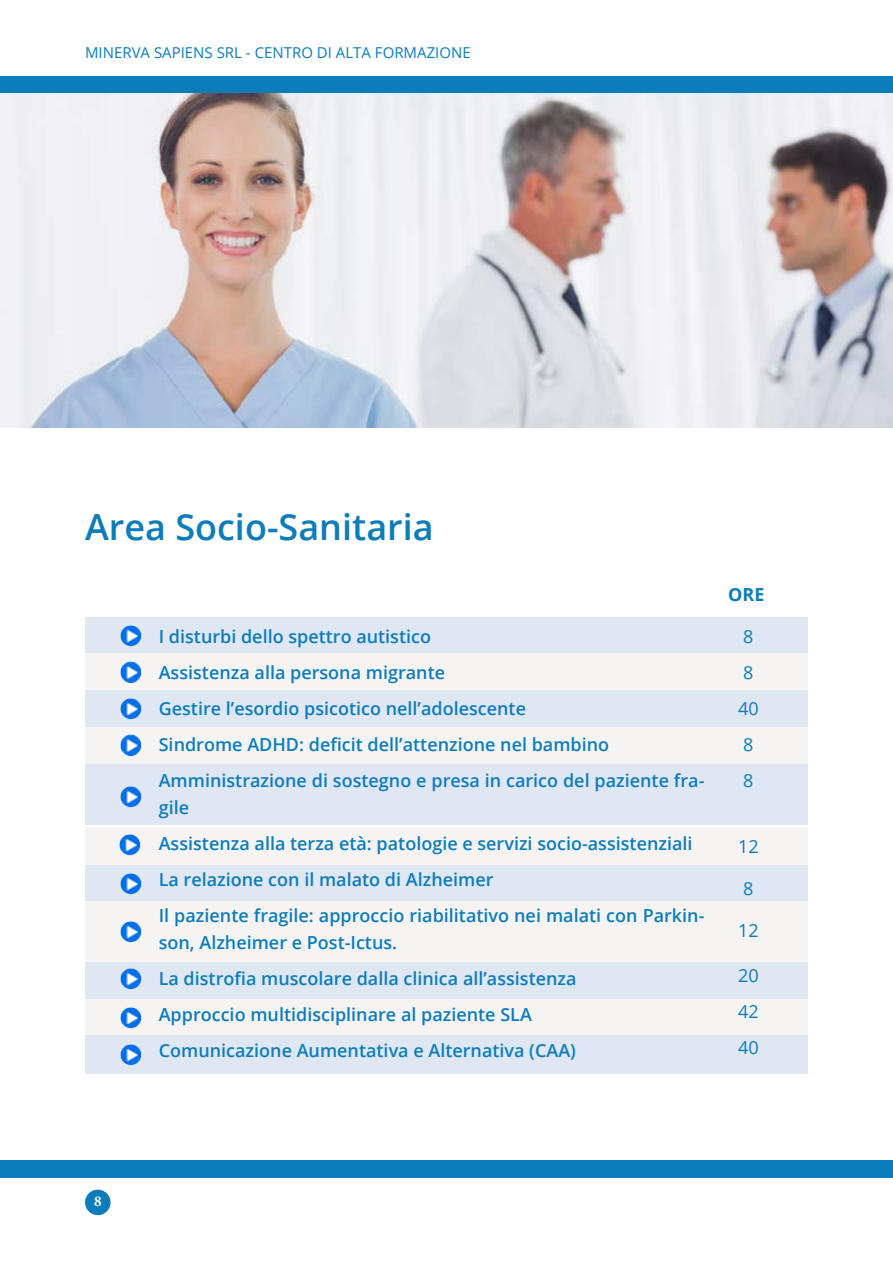
<style>
.page{position:relative;width:893px;height:1263px;background:#fff}
.page>*{position:absolute;margin:0;border:0;box-sizing:border-box;transform-origin:0 0}
.t1{font:600 36px "Open Sans";color:#0d7cba}
.t2{font:600 18px/36px "Open Sans";color:#0d7cba}
.t3{font:18px/36px "Open Sans";color:#0d7cba}
.t4{font:700 18px "Open Sans";color:#0d7cba}
.t5{font:15px "Open Sans";color:#0d7cba}
.t6{font:700 15px "Minion Pro";color:#fff}
</style>
<div class="page">
<div style="left:0;top:77px;width:893px;height:17px;background:#0d7cba"></div>
<div style="left:0;top:1161px;width:893px;height:17px;background:#0d7cba"></div>
<div style="left:85px;top:1189px;width:26px;height:26px;background:#0d7cba;border-radius:50%"></div>
<div style="left:85px;top:998px;width:723px;height:37px;background:#f5f4f3"></div>
<div style="left:85px;top:1035px;width:723px;height:38px;background:#dfe7f2"></div>
<div style="left:85px;top:617px;width:723px;height:36px;background:#dfe7f2"></div>
<div style="left:85px;top:653px;width:723px;height:37px;background:#f5f4f3"></div>
<div style="left:85px;top:690px;width:723px;height:36px;background:#dfe7f2"></div>
<div style="left:85px;top:727px;width:723px;height:37px;background:#f5f4f3"></div>
<div style="left:85px;top:764px;width:723px;height:61px;background:#dfe7f2"></div>
<div style="left:85px;top:827px;width:723px;height:38px;background:#f5f4f3"></div>
<div style="left:85px;top:865px;width:723px;height:37px;background:#dfe7f2"></div>
<div style="left:85px;top:901px;width:723px;height:61px;background:#f5f4f3"></div>
<div style="left:85px;top:962px;width:723px;height:37px;background:#dfe7f2"></div>
<img style="left:120px;top:625px;width:22px;height:22px">
<img style="left:120px;top:661px;width:22px;height:22px">
<img style="left:120px;top:698px;width:22px;height:22px">
<img style="left:120px;top:734px;width:22px;height:22px">
<img style="left:120px;top:786px;width:22px;height:22px">
<img style="left:119px;top:834px;width:22px;height:22px">
<img style="left:120px;top:873px;width:22px;height:22px">
<img style="left:120px;top:921px;width:22px;height:22px">
<img style="left:120px;top:968px;width:22px;height:22px">
<img style="left:120px;top:1007px;width:22px;height:22px">
<img style="left:120px;top:1044px;width:22px;height:22px">
<img style="left:0;top:94px;width:893px;height:333px">
<p class="t5" style="left:85px;top:43px;width:387px">MINERVA SAPIENS SRL - CENTRO DI ALTA FORMAZIONE</p>
<h1 class="t1" style="left:85px;top:502px;width:350px">Area Socio-Sanitaria</h1>
<p class="t2" style="left:159px;top:618px;width:547px">I disturbi dello spettro autistico<br>Assistenza alla persona migrante<br>Gestire l’esordio psicotico nell’adolescente<br>Sindrome ADHD: deficit dell’attenzione nel bambino Amministrazione di sostegno e presa in carico del paziente fra-</p>
<p class="t2" style="left:159px;top:789px;width:547px">gile<br>Assistenza alla terza età: patologie e servizi socio-assistenziali La relazione con il malato di Alzheimer<br>Il paziente fragile: approccio riabilitativo nei malati con Parkin-</p>
<p class="t2" style="left:159px;top:924px;width:419px">son, Alzheimer e Post-Ictus.<br>La distrofia muscolare dalla clinica all’assistenza Approccio multidisciplinare al paziente SLA Comunicazione Aumentativa e Alternativa (CAA)</p>
<p class="t4" style="left:728px;top:581px;width:25px">ORE</p>
<p class="t3" style="left:738px;top:618px;width:22px">8<br>8<br>40<br>8<br>8</p>
<p class="t3" style="left:738px;top:828px;width:22px">12</p>
<p class="t3" style="left:743px;top:870px;width:12px">8</p>
<p class="t3" style="left:738px;top:912px;width:22px">12</p>
<p class="t3" style="left:738px;top:957px;width:22px;text-align:justify">20<br>42<br>40</p>
<p class="t6" style="left:94px;top:1190px;width:9px">8</p>
</div>
